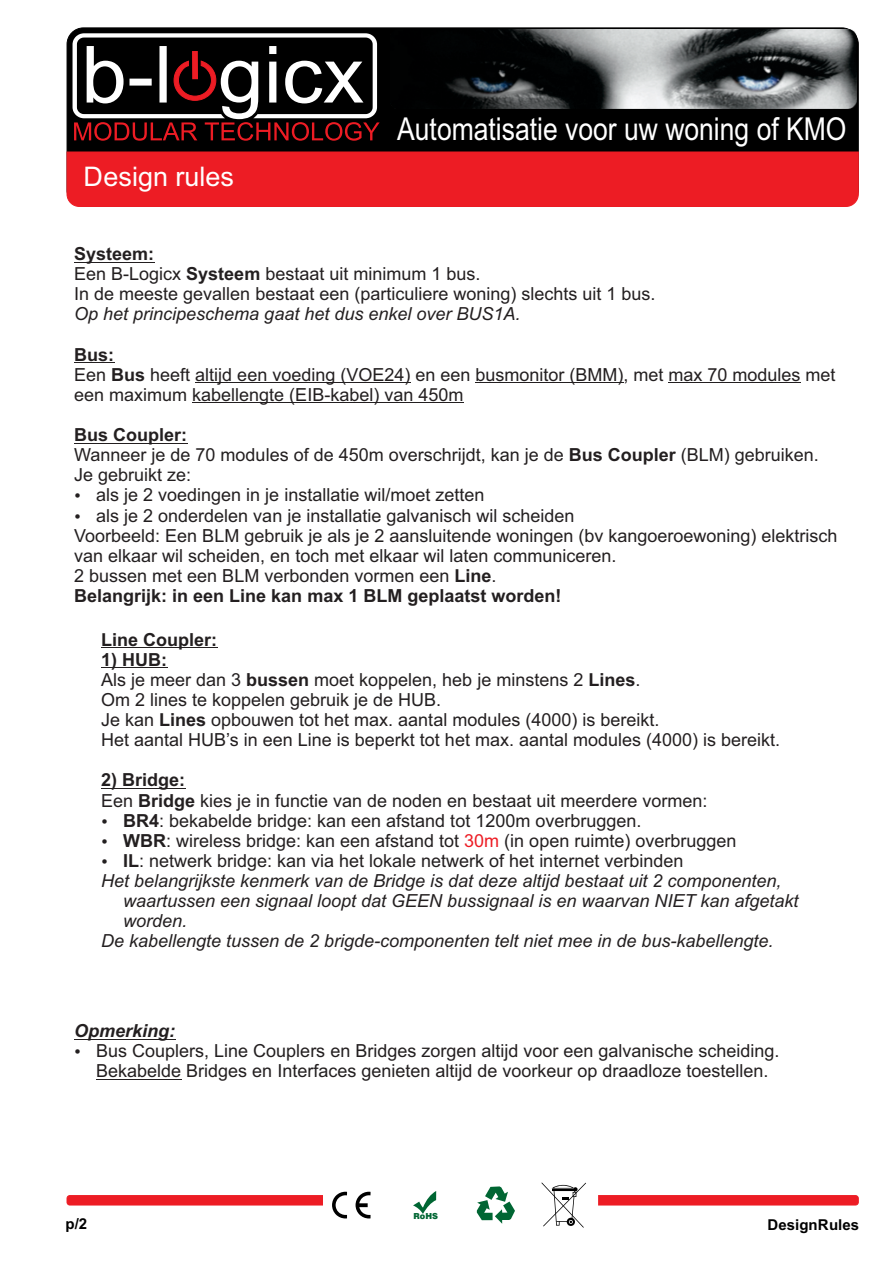
<style>
.page{position:relative;width:893px;height:1263px;background:#fff}
.page>*{position:absolute;margin:0;border:0;box-sizing:border-box;transform-origin:0 0}
.t1{font:31.5px "Arial";color:#fff;scale:.84 1}
.t2{font:27px "Arial";color:#fff}
.t3{font:18px/20.1px "Arial";color:#231f20}
.t4{font:italic 18px "Arial";color:#231f20}
.t5{font:700 18px "Arial";color:#231f20}
.t6{font:italic 700 18px "Arial";color:#231f20}
.t7{font:700 15px "Arial";color:#000}
.t8{font:900 8.25px "Swiss 721 BT";color:#063}
.s1{font-weight:700}
.s2{color:#ed1c24}
</style>
<div class="page">
<div style="left:67px;top:27px;width:792px;height:180px;background:#000;border:1px solid #000;border-radius:16px"></div>
<svg style="left:73px;top:33px;width:307px;height:108px"></svg>
<img style="left:446px;top:29px;width:410px;height:80px">
<div style="left:66px;top:151px;width:793px;height:56px;background:#ed1c24"></div>
<hr style="left:74px;top:262px;width:80px;height:1px;background:#231f20">
<hr style="left:74px;top:362px;width:40px;height:1px;background:#231f20">
<hr style="left:195px;top:382px;width:215px;height:1px;background:#231f20">
<hr style="left:475px;top:382px;width:149px;height:1px;background:#231f20">
<hr style="left:669px;top:382px;width:132px;height:1px;background:#231f20">
<hr style="left:192px;top:402px;width:271px;height:1px;background:#231f20">
<hr style="left:74px;top:443px;width:113px;height:1px;background:#231f20">
<div style="left:67px;top:1195px;width:792px;height:10px;background:#ed1c24;border:1px solid #ed1c24;border-radius:3px"></div>
<div style="left:323px;top:1181px;width:275px;height:48px;background:#fff;border-radius:12px"></div>
<svg style="left:413px;top:1191px;width:23px;height:23px"></svg>
<svg style="left:477px;top:1186px;width:38px;height:38px"></svg>
<svg style="left:541px;top:1182px;width:45px;height:46px"></svg>
<svg style="left:356px;top:1192px;width:15px;height:26px"></svg>
<svg style="left:332px;top:1192px;width:15px;height:26px"></svg>
<hr style="left:101px;top:647px;width:116px;height:1px;background:#231f20">
<hr style="left:101px;top:667px;width:66px;height:1px;background:#231f20">
<hr style="left:101px;top:788px;width:84px;height:1px;background:#231f20">
<hr style="left:74px;top:1039px;width:101px;height:1px;background:#231f20">
<hr style="left:96px;top:1079px;width:85px;height:1px;background:#231f20">
<h2 class="t2" style="left:84px;top:166px;width:152px">Design rules</h2>
<h1 class="t1" style="left:397px;top:117px;width:536px">Automatisatie voor uw woning of KMO</h1>
<p class="t3" style="left:74px;top:245px;width:583px"><span class="s1">Systeem:<br></span>Een B-Logicx <span class="s1">Systeem</span> bestaat uit minimum 1 bus.<br>In de meeste gevallen bestaat een (particuliere woning) slechts uit 1 bus.</p>
<p class="t4" style="left:74px;top:307px;width:448px">Op het principeschema gaat het dus enkel over BUS1A.</p>
<p class="t3" style="left:74px;top:346px;width:763px"><span class="s1">Bus:<br></span>Een <span class="s1">Bus</span> heeft altijd een voeding (VOE24) en een busmonitor (BMM), met max 70 modules met een maximum kabellengte (EIB-kabel) van 450m</p>
<p class="t5" style="left:74px;top:428px;width:115px">Bus Coupler:</p>
<p class="t3" style="left:74px;top:446px;width:746px">Wanneer je de 70 modules of de 450m overschrijdt, kan je de <span class="s1">Bus Coupler</span> (BLM) gebruiken.</p>
<p class="t3" style="left:74px;top:467px;width:119px">Je gebruikt ze:</p>
<p class="t3" style="left:96px;top:487px;width:390px">als je 2 voedingen in je installatie wil/moet zetten</p>
<p class="t3" style="left:96px;top:507px;width:480px">als je 2 onderdelen van je installatie galvanisch wil scheiden</p>
<p class="t3" style="left:74px;top:527px;width:765px">Voorbeeld: Een BLM gebruik je als je 2 aansluitende woningen (bv kangoeroewoning) elektrisch</p>
<p class="t3" style="left:74px;top:547px;width:544px">van elkaar wil scheiden, en toch met elkaar wil laten communiceren.</p>
<p class="t3" style="left:74px;top:567px;width:424px">2 bussen met een BLM verbonden vormen een <span class="s1">Line</span>.</p>
<p class="t5" style="left:74px;top:589px;width:489px">Belangrijk: in een Line kan max 1 BLM geplaatst worden!</p>
<p class="t5" style="left:101px;top:632px;width:118px">Line Coupler:</p>
<p class="t3" style="left:101px;top:651px;width:680px"><span class="s1">1) HUB:<br></span>Als je meer dan 3 <span class="s1">bussen</span> moet koppelen, heb je minstens 2 <span class="s1">Lines</span>.<br>Om 2 lines te koppelen gebruik je de HUB.<br>Je kan <span class="s1">Lines</span> opbouwen tot het max. aantal modules (4000) is bereikt.<br>Het aantal HUB’s in een Line is beperkt tot het max. aantal modules (4000) is bereikt.</p>
<p class="t5" style="left:101px;top:773px;width:86px">2) Bridge:</p>
<p class="t3" style="left:101px;top:792px;width:608px">Een <span class="s1">Bridge</span> kies je in functie van de noden en bestaat uit meerdere vormen:</p>
<p class="t3" style="left:123px;top:812px;width:520px"><span class="s1">BR4</span>: bekabelde bridge: kan een afstand tot 1200m overbruggen.</p>
<p class="t3" style="left:123px;top:832px;width:615px"><span class="s1">WBR</span>: wireless bridge: kan een afstand tot <span class="s2">30m</span> (in open ruimte) overbruggen</p>
<p class="t3" style="left:123px;top:852px;width:562px"><span class="s1">IL</span>: netwerk bridge: kan via het lokale netwerk of het internet verbinden</p>
<p class="t4" style="left:101px;top:874px;width:682px">Het belangrijkste kenmerk van de Bridge is dat deze altijd bestaat uit 2 componenten,</p>
<p class="t4" style="left:123px;top:894px;width:677px">waartussen een signaal loopt dat GEEN bussignaal is en waarvan NIET kan afgetakt</p>
<p class="t4" style="left:123px;top:914px;width:66px">worden.</p>
<p class="t4" style="left:101px;top:934px;width:674px">De kabellengte tussen de 2 brigde-componenten telt niet mee in de bus-kabellengte.</p>
<p class="t6" style="left:74px;top:1024px;width:103px">Opmerking:</p>
<p class="t3" style="left:96px;top:1042px;width:685px">Bus Couplers, Line Couplers en Bridges zorgen altijd voor een galvanische scheiding.<br>Bekabelde Bridges en Interfaces genieten altijd de voorkeur op draadloze toestellen.</p>
<p class="t8" style="left:414px;top:1213px;width:26px">RoHS</p>
<p class="t7" style="left:66px;top:1218px;width:23px">p/2</p>
<p class="t7" style="left:767px;top:1219px;width:93px">DesignRules</p>
</div>
